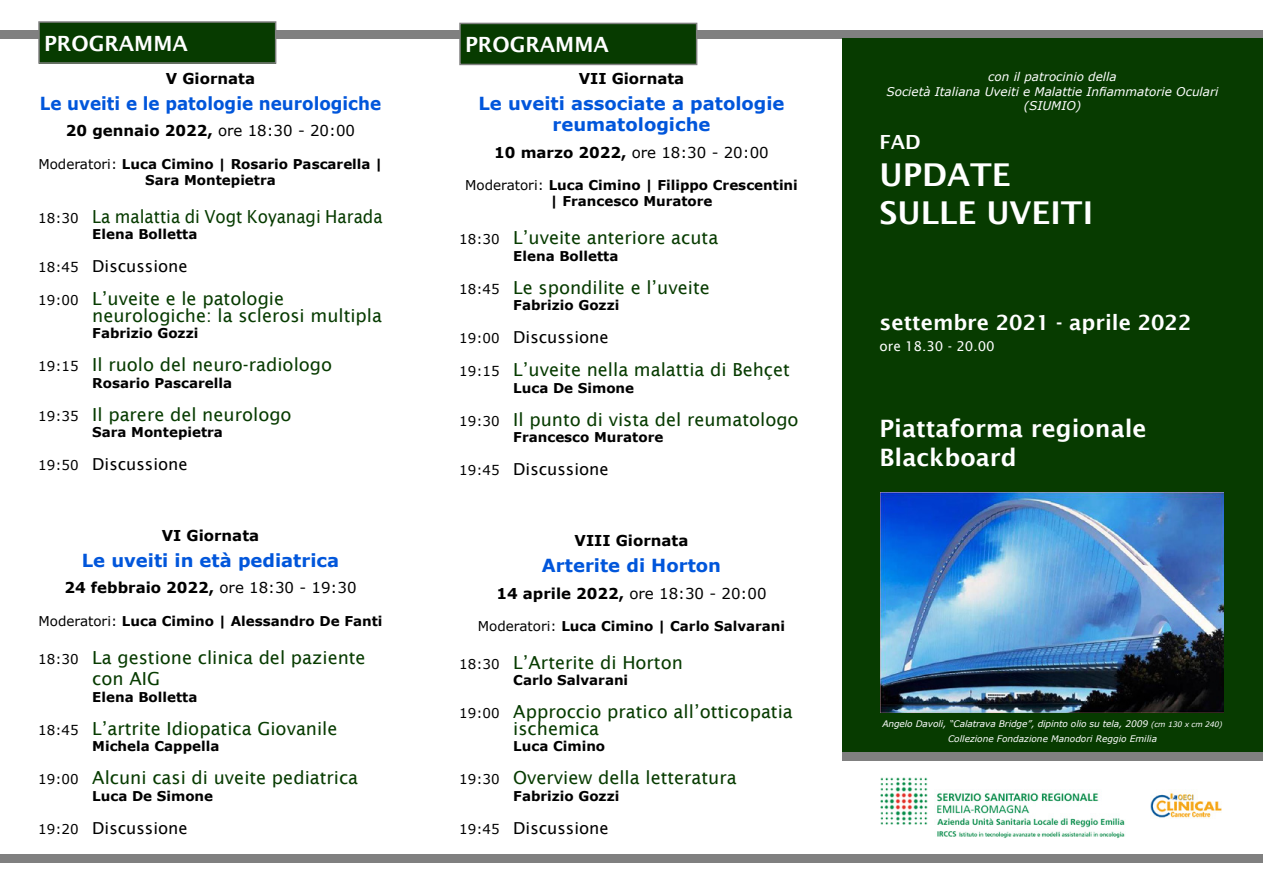
<style>
.page{position:relative;width:1263px;height:893px;background:#fff}
.page>*{position:absolute;margin:0;border:0;box-sizing:border-box;transform-origin:0 0}
.t1{font:600 31.5px/37.8px "Lucida Sans";color:#fff}
.t2{font:600 24px/28.8px "Lucida Sans";color:#fff}
.t3{font:600 21px "Lucida Sans";color:#fff}
.t4{font:600 19.5px "Lucida Sans";color:#fff}
.t5{font:18px/16.5px "Lucida Sans";color:#073b00}
.t6{font:700 18px/21.6px "Verdana";color:#0156db;text-align:center}
.t7{font:18px "Lucida Sans";color:#073b00;scale:.93 1}
.t8{font:700 18px "Verdana";color:#0156db;scale:.93 1}
.t9{font:16.5px "Lucida Sans";color:#000}
.t10{font:700 15px "Verdana";color:#000}
.t11{font:15px "Verdana";color:#000}
.t12{font:700 13.5px/16.2px "Verdana";color:#000;text-align:center}
.t13{font:13.5px "Lucida Sans";color:#fff}
.t14{font:italic 12px/14.4px "Verdana";color:#fff;text-align:center}
.t15{font:italic 9px/15px "Verdana";letter-spacing:-.01em;color:#fff;text-align:center}
.s1{font-weight:400}
.s2{font-family:"Verdana";font-size:13.5px;color:#000}
.s3{font-family:"Verdana";font-size:13.5px}
.s4{font-weight:700}
.s5{font-size:7.5px}
</style>
<div class="page">
<div style="left:0;top:30px;width:1263px;height:8px;background:#808080"></div>
<div style="left:0;top:855px;width:1263px;height:8px;background:#808080"></div>
<div style="left:842px;top:38px;width:421px;height:714px;background:#073b00"></div>
<div style="left:39px;top:22px;width:237px;height:41px;background:#073b00"></div>
<div style="left:38px;top:21px;width:238px;height:43px;border:2px solid #808080"></div>
<img style="left:880px;top:777px;width:342px;height:62px">
<div style="left:842px;top:752px;width:421px;height:9px;background:#808080"></div>
<img style="left:880px;top:492px;width:344px;height:220px">
<div style="left:460px;top:23px;width:237px;height:41px;background:#073b00"></div>
<div style="left:459px;top:23px;width:238px;height:42px;border:2px solid #808080"></div>
<p class="t3" style="left:44px;top:31px;width:145px">PROGRAMMA</p>
<p class="t10" style="left:166px;top:68px;width:91px">V Giornata</p>
<p class="t8" style="left:40px;top:90px;width:369px">Le uveiti e le patologie neurologiche</p>
<p class="t10" style="left:66px;top:120px;width:291px">20 gennaio 2022, <span class="s1">ore 18:30 - 20:00</span></p>
<p class="t12" style="left:38px;top:155px;width:346px"><span class="s1">Moderatori:</span> Luca Cimino | Rosario Pascarella |<br>Sara Montepietra</p>
<p class="t7" style="left:38px;top:206px;width:372px"><span class="s2">18:30</span> La malattia di Vogt Koyanagi Harada</p>
<p class="t12" style="left:92px;top:226px;width:107px">Elena Bolletta</p>
<p class="t9" style="left:38px;top:257px;width:151px"><span class="s3">18:45</span> Discussione</p>
<p class="t5" style="left:92px;top:290px;width:291px;text-indent:-54px"><span class="s2">19:00</span> L’uveite e le patologie neurologiche: la sclerosi multipla</p>
<p class="t12" style="left:92px;top:325px;width:108px">Fabrizio Gozzi</p>
<p class="t5" style="left:38px;top:356px;width:295px"><span class="s2">19:15</span> Il ruolo del neuro-radiologo</p>
<p class="t12" style="left:92px;top:374px;width:141px">Rosario Pascarella</p>
<p class="t5" style="left:38px;top:406px;width:255px"><span class="s2">19:35</span> Il parere del neurologo</p>
<p class="t12" style="left:92px;top:424px;width:132px">Sara Montepietra</p>
<p class="t9" style="left:38px;top:455px;width:151px"><span class="s3">19:50</span> Discussione</p>
<p class="t10" style="left:162px;top:525px;width:99px">VI Giornata</p>
<p class="t6" style="left:82px;top:549px;width:259px">Le uveiti in età pediatrica</p>
<p class="t10" style="left:65px;top:577px;width:294px">24 febbraio 2022, <span class="s1">ore 18:30 - 19:30</span></p>
<p class="t12" style="left:38px;top:612px;width:346px"><span class="s1">Moderatori:</span> Luca Cimino | Alessandro De Fanti</p>
<p class="t5" style="left:92px;top:646px;width:275px;line-height:21.6px;text-indent:-54px"><span class="s2">18:30</span> La gestione clinica del paziente con AIG</p>
<p class="t12" style="left:92px;top:688px;width:107px">Elena Bolletta</p>
<p class="t5" style="left:38px;top:720px;width:301px"><span class="s2">18:45</span> L’artrite Idiopatica Giovanile</p>
<p class="t12" style="left:92px;top:738px;width:129px">Michela Cappella</p>
<p class="t5" style="left:38px;top:769px;width:321px"><span class="s2">19:00</span> Alcuni casi di uveite pediatrica</p>
<p class="t12" style="left:92px;top:787px;width:122px">Luca De Simone</p>
<p class="t9" style="left:38px;top:818px;width:151px"><span class="s3">19:20</span> Discussione</p>
<p class="t3" style="left:465px;top:33px;width:145px">PROGRAMMA</p>
<p class="t10" style="left:579px;top:68px;width:107px">VII Giornata</p>
<p class="t6" style="left:478px;top:92px;width:308px">Le uveiti associate a patologie reumatologiche</p>
<p class="t11" style="left:494px;top:142px;width:276px"><span class="s4">10 marzo 2022,</span> ore 18:30 - 20:00</p>
<p class="t12" style="left:465px;top:177px;width:334px"><span class="s1">Moderatori:</span> Luca Cimino | Filippo Crescentini | Francesco Muratore</p>
<p class="t5" style="left:459px;top:229px;width:261px"><span class="s2">18:30</span> L’uveite anteriore acuta</p>
<p class="t12" style="left:513px;top:247px;width:107px">Elena Bolletta</p>
<p class="t5" style="left:459px;top:279px;width:252px"><span class="s2">18:45</span> Le spondilite e l’uveite</p>
<p class="t12" style="left:513px;top:297px;width:108px">Fabrizio Gozzi</p>
<p class="t9" style="left:459px;top:328px;width:151px"><span class="s3">19:00</span> Discussione</p>
<p class="t5" style="left:459px;top:361px;width:332px"><span class="s2">19:15</span> L’uveite nella malattia di Behçet</p>
<p class="t12" style="left:513px;top:379px;width:122px">Luca De Simone</p>
<p class="t5" style="left:459px;top:411px;width:341px"><span class="s2">19:30</span> Il punto di vista del reumatologo</p>
<p class="t12" style="left:513px;top:429px;width:152px">Francesco Muratore</p>
<p class="t9" style="left:459px;top:460px;width:151px"><span class="s3">19:45</span> Discussione</p>
<p class="t10" style="left:575px;top:530px;width:115px">VIII Giornata</p>
<p class="t6" style="left:542px;top:554px;width:181px">Arterite di Horton</p>
<p class="t11" style="left:496px;top:583px;width:271px"><span class="s4">14 aprile 2022,</span> ore 18:30 - 20:00</p>
<p class="t12" style="left:478px;top:618px;width:309px"><span class="s1">Moderatori:</span> Luca Cimino | Carlo Salvarani</p>
<p class="t5" style="left:459px;top:654px;width:225px"><span class="s2">18:30</span> L’Arterite di Horton</p>
<p class="t12" style="left:513px;top:672px;width:116px">Carlo Salvarani</p>
<p class="t5" style="left:513px;top:703px;width:281px;text-indent:-54px"><span class="s2">19:00</span> Approccio pratico all’otticopatia ischemica</p>
<p class="t12" style="left:513px;top:738px;width:93px">Luca Cimino</p>
<p class="t5" style="left:459px;top:769px;width:279px"><span class="s2">19:30</span> Overview della letteratura</p>
<p class="t12" style="left:513px;top:787px;width:108px">Fabrizio Gozzi</p>
<p class="t9" style="left:459px;top:818px;width:151px"><span class="s3">19:45</span> Discussione</p>
<p class="t14" style="left:886px;top:70px;width:333px">con il patrocinio della<br>Società Italiana Uveiti e Malattie Infiammatorie Oculari (SIUMIO)</p>
<p class="t4" style="left:879px;top:130px;width:43px">FAD</p>
<h1 class="t1" style="left:879px;top:156px;width:215px">UPDATE<br>SULLE UVEITI</h1>
<p class="t3" style="left:879px;top:311px;width:313px">settembre 2021 - aprile 2022</p>
<p class="t13" style="left:879px;top:338px;width:117px">ore 18.30 - 20.00</p>
<h2 class="t2" style="left:879px;top:414px;width:269px">Piattaforma regionale<br>Blackboard</h2>
<p class="t15" style="left:882px;top:716px;width:342px">Angelo Davoli, “Calatrava Bridge”, dipinto olio su tela, 2009 <span class="s5">(cm 130 x cm 240)<br></span>Collezione Fondazione Manodori Reggio Emilia</p>
</div>
